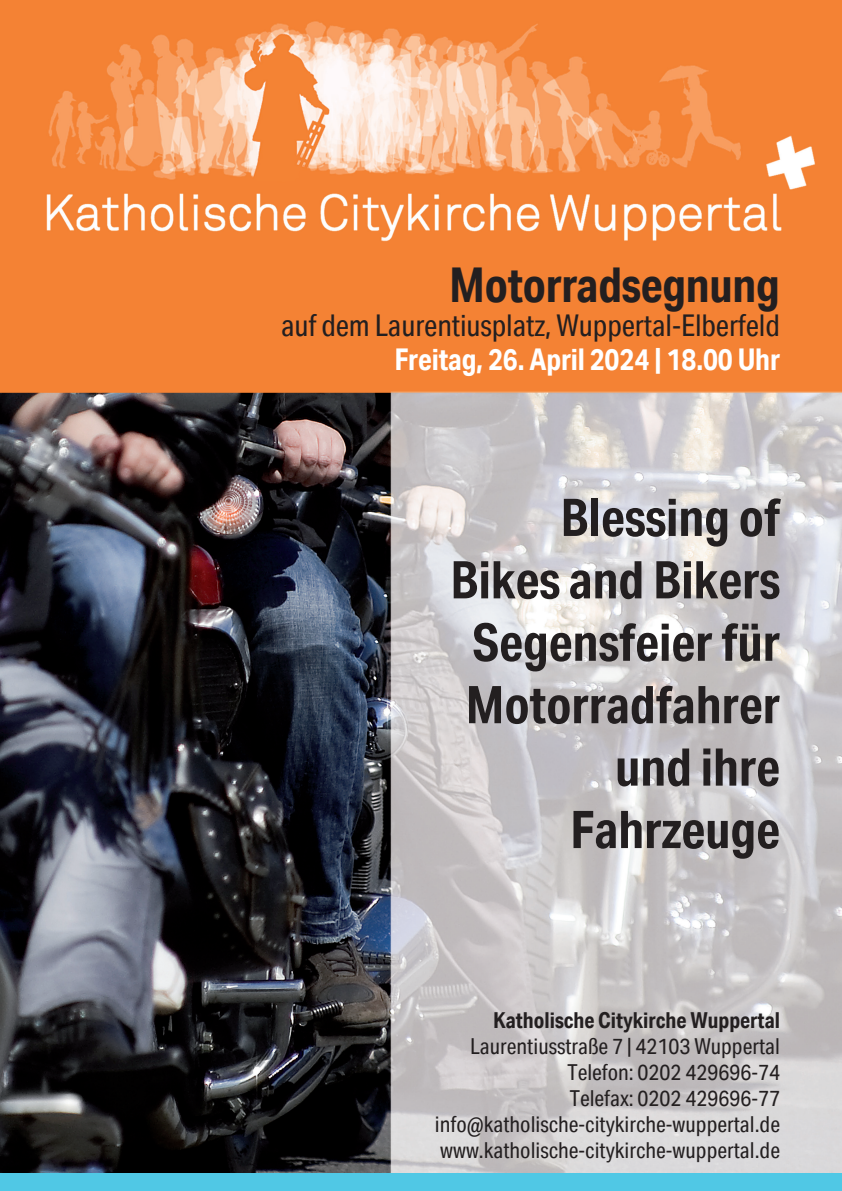
<style>
.page{position:relative;width:842px;height:1191px;background:#fff}
.page>*{position:absolute;margin:0;border:0;box-sizing:border-box;transform-origin:0 0}
.t1{font:700 52px/62.4px "Aktiv Grotesk Cd";color:#231f20;text-align:right}
.t2{font:700 48px "Aktiv Grotesk Cd";letter-spacing:-.005em;color:#231f20}
.t3{font:30px "Aktiv Grotesk Cd";letter-spacing:-.005em;color:#231f20}
.t4{font:700 30px "Aktiv Grotesk Cd";letter-spacing:-.005em;color:#fff}
.t5{font:22px/26px "Aktiv Grotesk Cd";color:#231f20;text-align:right}
.t6{font:700 22px "Aktiv Grotesk Cd";color:#231f20}
</style>
<div class="page">
<img style="left:0;top:0;width:842px;height:1174px">
<div style="left:0;top:1174px;width:842px;height:17px;background:#50c8e5"></div>
<h2 class="t2" style="left:449px;top:256px;width:332px">Motorradsegnung</h2>
<h3 class="t3" style="left:281px;top:308px;width:500px">auf dem Laurentiusplatz, Wuppertal-Elberfeld</h3>
<h3 class="t4" style="left:394px;top:341px;width:387px">Freitag, 26. April 2024 | 18.00 Uhr</h3>
<h1 class="t1" style="left:450px;top:485px;width:331px">Blessing of<br>Bikes and Bikers<br>Segensfeier für<br>Motorradfahrer und ihre<br>Fahrzeuge</h1>
<p class="t6" style="left:493px;top:1006px;width:288px">Katholische Citykirche Wuppertal</p>
<p class="t5" style="left:435px;top:1033px;width:347px">Laurentiusstraße 7 | 42103 Wuppertal Telefon: 0202 429696-74<br>Telefax: 0202 429696-77 info@katholische-citykirche-wuppertal.de www.katholische-citykirche-wuppertal.de</p>
</div>
